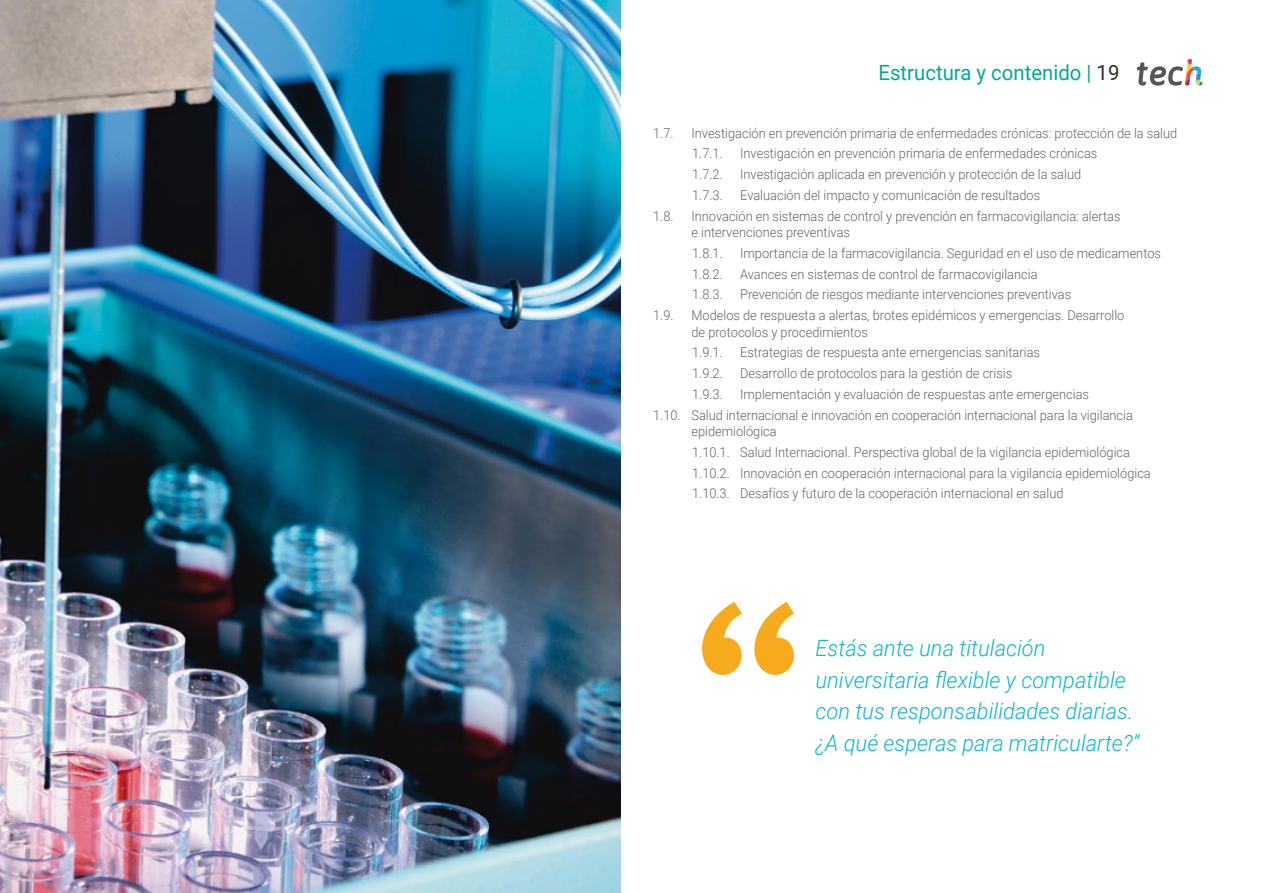
<style>
.page{position:relative;width:1263px;height:893px;background:#fff}
.page>*{position:absolute;margin:0;border:0;box-sizing:border-box;transform-origin:0 0}
.t1{font:italic 300 22.5px/31.5px "Roboto";color:#0fb6cf}
.t2{font:21px "Roboto";color:#00a996}
.t3{font:300 13.5px/20.7px "Roboto";color:#61646a;scale:.95 1}
.s1{color:#312e20}
</style>
<div class="page">
<img style="left:0;top:0;width:621px;height:893px">
<svg style="left:702px;top:602px;width:92px;height:73px"></svg>
<svg style="left:1137px;top:59px;width:65px;height:27px"></svg>
<h2 class="t2" style="left:878px;top:57px;width:242px">Estructura y contenido | <span class="s1">19</span></h2>
<p class="t3" style="left:653px;top:122px;width:23px">1.7.</p>
<p class="t3" style="left:691px;top:122px;width:513px">Investigación en prevención primaria de enfermedades crónicas: protección de la salud<br>1.7.1.</p>
<p class="t3" style="left:740px;top:143px;width:378px">Investigación en prevención primaria de enfermedades crónicas</p>
<p class="t3" style="left:692px;top:164px;width:34px">1.7.2.</p>
<p class="t3" style="left:740px;top:164px;width:360px">Investigación aplicada en prevención y protección de la salud</p>
<p class="t3" style="left:692px;top:184px;width:34px">1.7.3.</p>
<p class="t3" style="left:740px;top:184px;width:317px">Evaluación del impacto y comunicación de resultados</p>
<p class="t3" style="left:653px;top:205px;width:23px">1.8.</p>
<p class="t3" style="left:691px;top:207px;width:453px;line-height:16.5px">Innovación en sistemas de control y prevención en farmacovigilancia: alertas e intervenciones preventivas</p>
<p class="t3" style="left:692px;top:242px;width:34px">1.8.1.</p>
<p class="t3" style="left:740px;top:242px;width:444px">Importancia de la farmacovigilancia. Seguridad en el uso de medicamentos</p>
<p class="t3" style="left:692px;top:263px;width:34px">1.8.2.</p>
<p class="t3" style="left:740px;top:263px;width:315px">Avances en sistemas de control de farmacovigilancia</p>
<p class="t3" style="left:692px;top:284px;width:34px">1.8.3.</p>
<p class="t3" style="left:740px;top:284px;width:350px">Prevención de riesgos mediante intervenciones preventivas</p>
<p class="t3" style="left:653px;top:305px;width:23px">1.9.</p>
<p class="t3" style="left:691px;top:307px;width:457px;line-height:16.5px">Modelos de respuesta a alertas, brotes epidémicos y emergencias. Desarrollo de protocolos y procedimientos</p>
<p class="t3" style="left:692px;top:342px;width:34px">1.9.1.</p>
<p class="t3" style="left:740px;top:342px;width:317px">Estrategias de respuesta ante emergencias sanitarias</p>
<p class="t3" style="left:692px;top:363px;width:34px">1.9.2.</p>
<p class="t3" style="left:740px;top:363px;width:288px">Desarrollo de protocolos para la gestión de crisis</p>
<p class="t3" style="left:692px;top:383px;width:34px">1.9.3.</p>
<p class="t3" style="left:653px;top:383px;width:506px;text-indent:87px">Implementación y evaluación de respuestas ante emergencias<br>1.10. Salud internacional e innovación en cooperación internacional para la vigilancia</p>
<p class="t3" style="left:691px;top:421px;width:485px">epidemiológica<br>1.10.1. Salud Internacional. Perspectiva global de la vigilancia epidemiológica 1.10.2. Innovación en cooperación internacional para la vigilancia epidemiológica 1.10.3. Desafíos y futuro de la cooperación internacional en salud</p>
<h1 class="t1" style="left:815px;top:632px;width:325px">Estás ante una titulación universitaria flexible y compatible con tus responsabilidades diarias. ¿A qué esperas para matricularte?”</h1>
</div>
